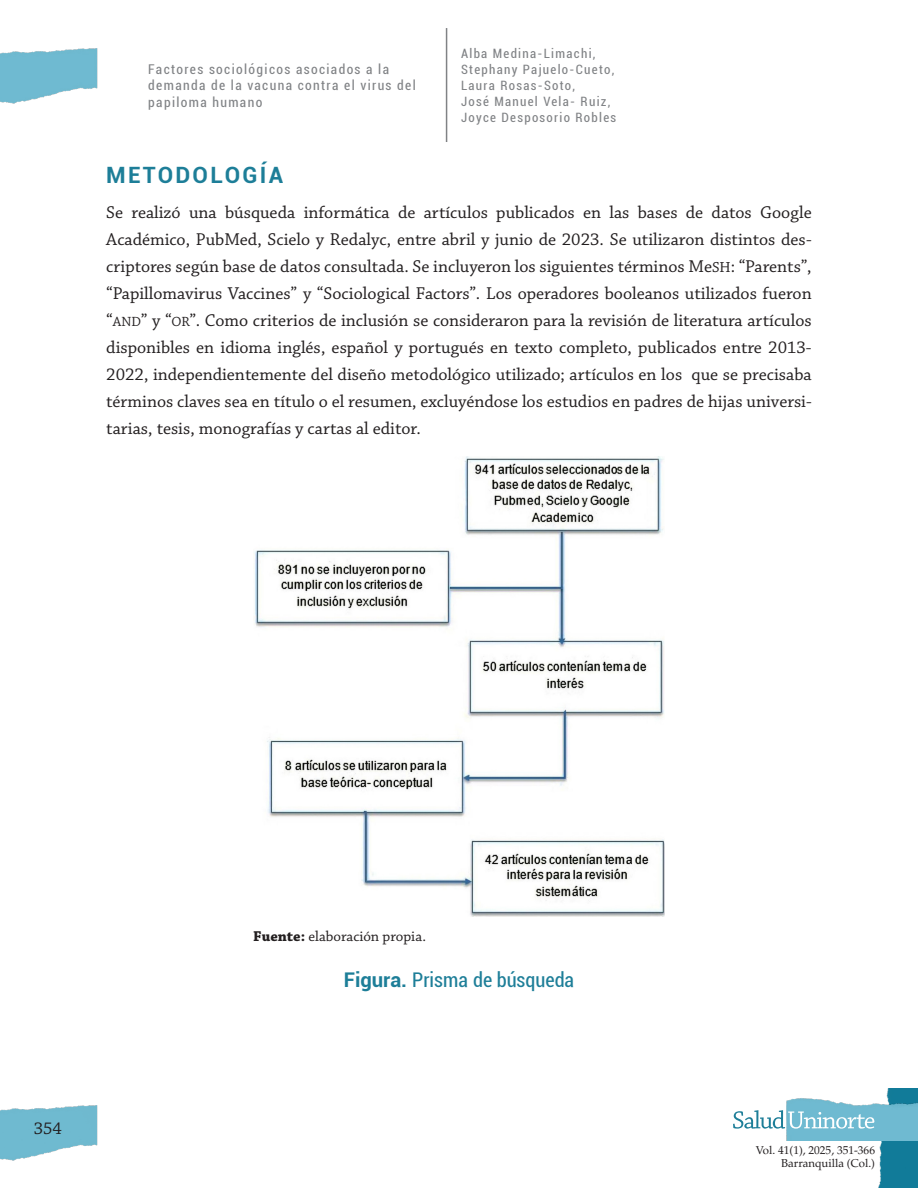
<style>
.page{position:relative;width:918px;height:1188px;background:#fff}
.page>*{position:absolute;margin:0;border:0;box-sizing:border-box;transform-origin:0 0}
.Titulo_1{font:700 22.5px "Roboto";letter-spacing:.1em;color:#1d7e98}
.Titulo_Figura{font:condensed 20.25px "Roboto";color:#1d7e98}
.Parrafo{font:18px/27px "Chaparral Pro";color:#231f20;text-align:justify}
.Fuente{font:15px "Chaparral Pro";color:#231f20}
.t1{font:condensed 13.5px/16.5px "Roboto";letter-spacing:.1em;color:#808285}
.t2{font:condensed 12.9px/15.9px "Roboto";letter-spacing:.1em;color:#808285}
.t3{font:11.4px/12.8px "Palatino LT Std";color:#231f20;text-align:right}
.s1{font-size:15.3px}
.s2{font-size:14.1px}
.s3{font-weight:700}
.s4{font-weight:700;font-stretch:normal}
</style>
<div class="page">
<img style="left:0;top:48px;width:98px;height:56px">
<img style="left:0;top:1105px;width:98px;height:56px">
<img style="left:878px;top:1088px;width:40px;height:100px">
<img style="left:787px;top:1097px;width:131px;height:44px">
<svg style="left:733px;top:1110px;width:141px;height:19px"></svg>
<hr style="left:446px;top:28px;width:1px;height:114px;background:#808285">
<img style="left:254px;top:457px;width:410px;height:460px">
<p class="t1" style="left:148px;top:60px;width:269px">Factores sociológicos asociados a la demanda de la vacuna contra el virus del papiloma humano</p>
<p class="t2" style="left:461px;top:45px;width:157px">Alba Medina-Limachi,<br>Stephany Pajuelo-Cueto,<br>Laura Rosas-Soto,<br>José Manuel Vela- Ruiz,<br>Joyce Desposorio Robles</p>
<h1 class="Titulo_1" style="left:106px;top:159px;width:178px">METODOLOGÍA</h1>
<p class="Parrafo" style="left:106px;top:200px;width:707px">Se realizó una búsqueda informática de artículos publicados en las bases de datos Google Académico, PubMed, Scielo y Redalyc, entre abril y junio de 2023. Se utilizaron distintos des&shy;criptores según base de datos consultada. Se incluyeron los siguientes términos Me<span class="s1">SH</span>: “Parents”, “Papillomavirus Vaccines” y “Sociological Factors”. Los operadores booleanos utilizados fueron “<span class="s2">AND</span>” y “<span class="s2">OR</span>”. Como criterios de inclusión se consideraron para la revisión de literatura artículos disponibles en idioma inglés, español y portugués en texto completo, publicados entre 2013- 2022, independientemente del diseño metodológico utilizado; artículos en los que se precisaba términos claves sea en título o el resumen, excluyéndose los estudios en padres de hijas universi&shy;tarias, tesis, monografías y cartas al editor.</p>
<p class="Parrafo" style="left:34px;top:1115px;width:30px">354</p>
<p class="Fuente" style="left:253px;top:927px;width:174px"><span class="s3">Fuente:</span> elaboración propia.</p>
<p class="Titulo_Figura" style="left:344px;top:966px;width:232px"><span class="s4">Figura.</span> Prisma de búsqueda</p>
<p class="t3" style="left:756px;top:1144px;width:121px">Vol. 41(1), 2025, 351-366<br>Barranquilla (Col.)</p>
</div>
